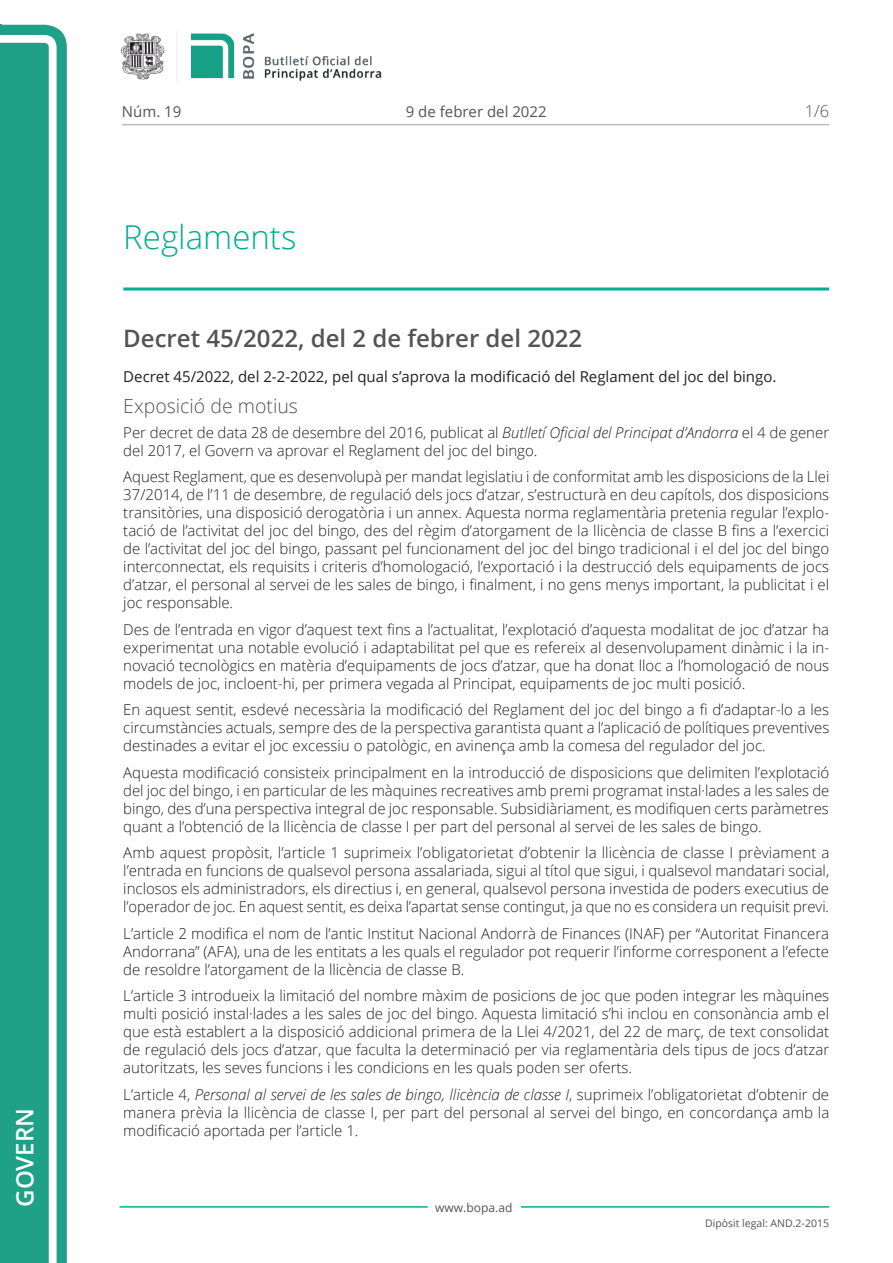
<style>
.page{position:relative;width:893px;height:1263px;background:#fff}
.page>*{position:absolute;margin:0;border:0;box-sizing:border-box;transform-origin:0 0}
.Titol_2_PAG{font:300 33px "Open Sans";color:#00ae91}
.Titol_3{font:600 24px "Open Sans";color:#545454}
.t1{font:600 24px "Open Sans";color:#fff}
.Titol_5{font:300 19.5px "Open Sans";color:#545454}
.num_pagina{font:300 16.5px "Open Sans";color:#545454}
.Body_text{font:300 15px/18px "Open Sans";color:#231f20;text-align:justify}
.Body_text_sumari{font:15px "Open Sans";color:#231f20}
.carrer{font:15px "Open Sans";color:#545454}
.t2{font:12px "Open Sans";color:#545454}
.t3{font:10.5px "Open Sans";color:#545454}
.s1{font-style:italic}
</style>
<div class="page">
<svg style="left:0;top:25px;width:67px;height:1238px;fill:#1ea187"></svg>
<div style="left:0;top:43px;width:49px;height:1220px;background:#1ea187"></div>
<img style="left:122px;top:32px;width:260px;height:49px">
<hr style="left:119px;top:1206px;width:309px;height:2px;background:#00ae91">
<hr style="left:521px;top:1206px;width:308px;height:2px;background:#00ae91">
<hr style="left:122px;top:124px;width:707px;height:1px;background:#bcbdc0">
<hr style="left:123px;top:287px;width:706px;height:3px;background:#00ae91">
<p class="t1" style="left:8px;top:1207px;width:100px;rotate:-90deg">Govern</p>
<p class="carrer" style="left:122px;top:102px;width:61px">Núm. 19</p>
<p class="carrer" style="left:406px;top:102px;width:142px">9 de febrer del 2022</p>
<p class="Titol_2_PAG" style="left:123px;top:215px;width:175px">Reglaments</p>
<p class="num_pagina" style="left:805px;top:100px;width:26px">1/6</p>
<p class="Titol_3" style="left:123px;top:321px;width:460px">Decret 45/2022, del 2 de febrer del 2022</p>
<p class="Body_text_sumari" style="left:123px;top:366px;width:655px">Decret 45/2022, del 2-2-2022, pel qual s’aprova la modificació del Reglament del joc del bingo.</p>
<p class="Titol_5" style="left:123px;top:392px;width:176px">Exposició de motius</p>
<p class="Body_text" style="left:123px;top:423px;width:707px">Per decret de data 28 de desembre del 2016, publicat al <span class="s1">Butlletí Oficial del Principat d’Andorra</span> el 4 de gener del 2017, el Govern va aprovar el Reglament del joc del bingo.</p>
<p class="Body_text" style="left:123px;top:467px;width:708px">Aquest Reglament, que es desenvolupà per mandat legislatiu i de conformitat amb les disposicions de la Llei 37/2014, de l’11 de desembre, de regulació dels jocs d’atzar, s’estructurà en deu capítols, dos disposicions transitòries, una disposició derogatòria i un annex. Aquesta norma reglamentària pretenia regular l’explo&shy;tació de l’activitat del joc del bingo, des del règim d’atorgament de la llicència de classe B fins a l’exercici de l’activitat del joc del bingo, passant pel funcionament del joc del bingo tradicional i el del joc del bingo interconnectat, els requisits i criteris d’homologació, l’exportació i la destrucció dels equipaments de jocs d’atzar, el personal al servei de les sales de bingo, i finalment, i no gens menys important, la publicitat i el joc responsable.</p>
<p class="Body_text" style="left:123px;top:620px;width:707px">Des de l’entrada en vigor d’aquest text fins a l’actualitat, l’explotació d’aquesta modalitat de joc d’atzar ha experimentat una notable evolució i adaptabilitat pel que es refereix al desenvolupament dinàmic i la in&shy;novació tecnològics en matèria d’equipaments de jocs d’atzar, que ha donat lloc a l’homologació de nous models de joc, incloent-hi, per primera vegada al Principat, equipaments de joc multi posició.</p>
<p class="Body_text" style="left:123px;top:700px;width:708px">En aquest sentit, esdevé necessària la modificació del Reglament del joc del bingo a fi d’adaptar-lo a les circumstàncies actuals, sempre des de la perspectiva garantista quant a l’aplicació de polítiques preventives destinades a evitar el joc excessiu o patològic, en avinença amb la comesa del regulador del joc.</p>
<p class="Body_text" style="left:123px;top:763px;width:708px">Aquesta modificació consisteix principalment en la introducció de disposicions que delimiten l’explotació del joc del bingo, i en particular de les màquines recreatives amb premi programat instal·lades a les sales de bingo, des d’una perspectiva integral de joc responsable. Subsidiàriament, es modifiquen certs paràmetres quant a l’obtenció de la llicència de classe I per part del personal al servei de les sales de bingo.</p>
<p class="Body_text" style="left:123px;top:843px;width:708px">Amb aquest propòsit, l’article 1 suprimeix l’obligatorietat d’obtenir la llicència de classe I prèviament a l’entrada en funcions de qualsevol persona assalariada, sigui al títol que sigui, i qualsevol mandatari social, inclosos els administradors, els directius i, en general, qualsevol persona investida de poders executius de l’operador de joc. En aquest sentit, es deixa l’apartat sense contingut, ja que no es considera un requisit previ.</p>
<p class="Body_text" style="left:123px;top:924px;width:707px">L’article 2 modifica el nom de l’antic Institut Nacional Andorrà de Finances (INAF) per “Autoritat Financera Andorrana” (AFA), una de les entitats a les quals el regulador pot requerir l’informe corresponent a l’efecte de resoldre l’atorgament de la llicència de classe B.</p>
<p class="Body_text" style="left:123px;top:986px;width:707px">L’article 3 introdueix la limitació del nombre màxim de posicions de joc que poden integrar les màquines multi posició instal·lades a les sales de joc del bingo. Aquesta limitació s’hi inclou en consonància amb el que està establert a la disposició addicional primera de la Llei 4/2021, del 22 de març, de text consolidat de regulació dels jocs d’atzar, que faculta la determinació per via reglamentària dels tipus de jocs d’atzar autoritzats, les seves funcions i les condicions en les quals poden ser oferts.</p>
<p class="Body_text" style="left:123px;top:1085px;width:708px">L’article 4, <span class="s1">Personal al servei de les sales de bingo, llicència de classe I</span>, suprimeix l’obligatorietat d’obtenir de manera prèvia la llicència de classe I, per part del personal al servei del bingo, en concordança amb la modificació aportada per l’article 1.</p>
<p class="t2" style="left:435px;top:1199px;width:79px">www.bopa.ad</p>
<p class="t3" style="left:705px;top:1216px;width:125px">Dipòsit legal: AND.2-2015</p>
</div>
